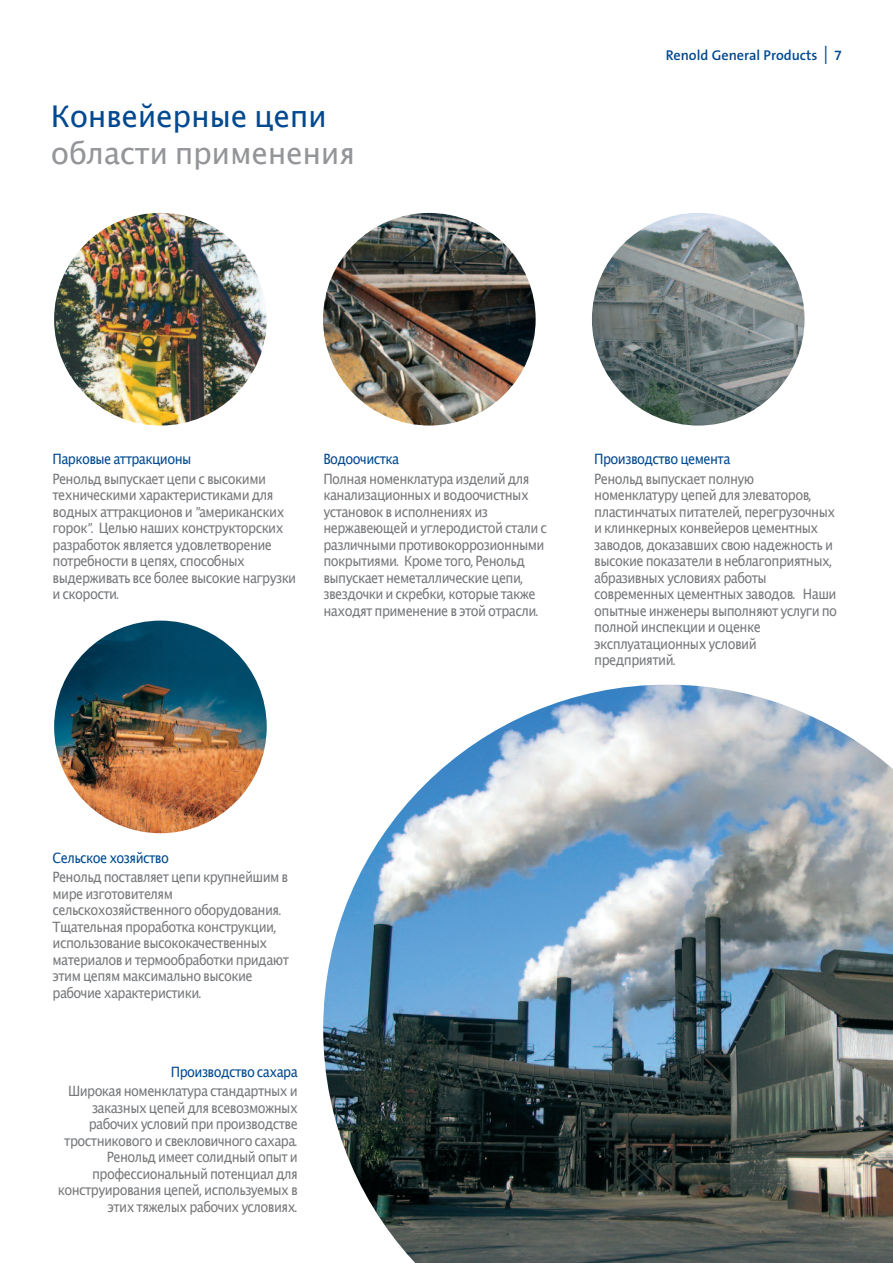
<style>
.page{position:relative;width:893px;height:1263px;background:#fff}
.page>*{position:absolute;margin:0;border:0;box-sizing:border-box;transform-origin:0 0}
.t1{font:30px "Lucida Grande";letter-spacing:-.01em;color:#939598}
.t2{font:30px "Lucida Grande";letter-spacing:-.01em;color:#014990}
.t3{font:14.25px/16.5px "Lucida Grande";letter-spacing:-.045em;color:#76787b;scale:.9 1}
.t4{font:14.25px "Lucida Grande";letter-spacing:-.045em;color:#014990;scale:.9 1}
.t5{font:600 14.25px "The Sans B6";color:#014990}
.s1{font-size:27px}
.s2{font-family:"The Sans B5 Plain";font-style:italic}
</style>
<div class="page">
<img style="left:54px;top:213px;width:213px;height:212px;border-radius:50%">
<img style="left:54px;top:621px;width:213px;height:212px;border-radius:50%">
<img style="left:323px;top:213px;width:213px;height:212px;border-radius:50%">
<img style="left:592px;top:213px;width:212px;height:212px;border-radius:50%">
<img style="left:323px;top:685px;width:570px;height:578px">
<h1 class="t2" style="left:51px;top:98px;width:277px">Конвейерные цепи</h1>
<h1 class="t1" style="left:51px;top:135px;width:306px">области применения</h1>
<p class="t5" style="left:666px;top:47px;width:178px">Renold General Products <span class="s1">I</span> 7</p>
<p class="t4" style="left:53px;top:450px;width:156px">Парковые аттракционы</p>
<p class="t3" style="left:53px;top:470px;width:272px">Ренольд выпускает цепи с высокими техническими характеристиками для водных аттракционов и <span class="s2">"</span>американских горок<span class="s2">".</span> Целью наших конструкторских разработок является удовлетворение потребности в цепях<span class="s2">,</span> способных выдерживать все более высокие нагрузки и скорости<span class="s2">.</span></p>
<p class="t4" style="left:323px;top:450px;width:86px">Водоочистка</p>
<p class="t3" style="left:323px;top:470px;width:250px">Полная номенклатура изделий для канализационных и водоочистных установок в исполнениях из нержавеющей и углеродистой стали с различными противокоррозионными покрытиями<span class="s2">.</span> Кроме того<span class="s2">,</span> Ренольд выпускает неметаллические цепи<span class="s2">, </span>звездочки и скребки<span class="s2">,</span> которые также находят применение в этой отрасли<span class="s2">.</span></p>
<p class="t4" style="left:594px;top:450px;width:153px">Производство цемента</p>
<p class="t3" style="left:594px;top:470px;width:271px">Ренольд выпускает полную номенклатуру цепей для элеваторов<span class="s2">, </span>пластинчатых питателей<span class="s2">,</span> перегрузочных и клинкерных конвейеров цементных заводов<span class="s2">,</span> доказавших свою надежность и высокие показатели в неблагоприятных<span class="s2">, </span>абразивных условиях работы современных цементных заводов<span class="s2">.</span> Наши опытные инженеры выполняют услуги по полной инспекции и оценке эксплуатационных условий предприятий<span class="s2">.</span></p>
<p class="t4" style="left:53px;top:849px;width:131px">Сельское хозяйство</p>
<p class="t3" style="left:53px;top:869px;width:264px">Ренольд поставляет цепи крупнейшим в мире изготовителям сельскохозяйственного оборудования<span class="s2">.<br></span>Тщательная проработка конструкции<span class="s2">, </span>использование высококачественных материалов и термообработки придают этим цепям максимально высокие рабочие характеристики<span class="s2">.</span></p>
<p class="t4" style="left:171px;top:1063px;width:143px">Производство сахара</p>
<p class="t3" style="left:58px;top:1083px;width:268px;text-align:right">Широкая номенклатура стандартных и заказных цепей для всевозможных рабочих условий при производстве тростникового и свекловичного сахара<span class="s2">.<br></span>Ренольд имеет солидный опыт и профессиональный потенциал для конструирования цепей<span class="s2">,</span> используемых в этих тяжелых рабочих условиях<span class="s2">.</span></p>
</div>
